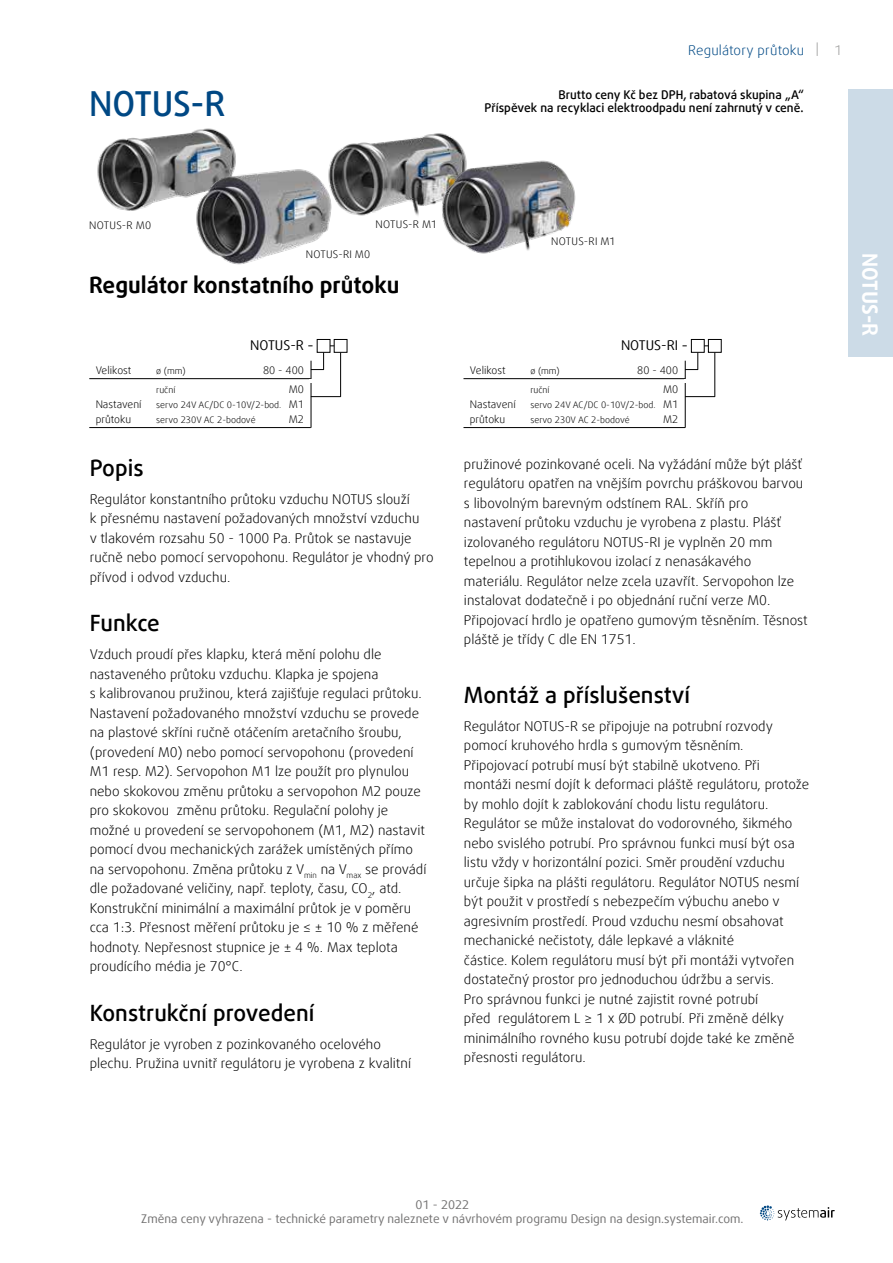
<style>
.page{position:relative;width:893px;height:1263px;background:#fff}
.page>*{position:absolute;margin:0;border:0;box-sizing:border-box;transform-origin:0 0}
.t1{font:500 34.5px "Daxline Offc Pro";letter-spacing:-.01em;color:#004884}
.t2{font:500 22.5px "Daxline Offc Pro";color:#000}
.t3{font:700 22.5px "Daxline Offc Pro";color:#000}
.t4{font:700 21px "Daxline Offc Pro";color:#fff}
.t5{font:300 13.5px/19.5px "Daxline Offc Pro";color:#000}
.t6{font:300 13.5px "Daxline Offc Pro";letter-spacing:.015em;color:#004985}
.t7{font:13.5px "Daxline Offc Pro";color:#000}
.t8{font:12px/14.4px "Daxline Offc Pro";color:#706f6f;text-align:center}
.t9{font:500 12px/12.9px "Daxline Offc Pro";color:#000;text-align:right}
.t10{font:300 10.5px/19.2px "Daxline Offc Pro";color:#000;text-align:right}
.t11{font:300 10.5px "Daxline Offc Pro";letter-spacing:.02em;color:#000}
.t12{font:300 9px/19.2px "Daxline Offc Pro";color:#000}
.s1{color:#9d9d9c}
</style>
<div class="page">
<svg style="left:760px;top:1205px;width:75px;height:15px"></svg>
<div style="left:848px;top:89px;width:45px;height:268px;background:#ccdbe7"></div>
<div style="left:317px;top:339px;width:13px;height:14px;border:1px solid #000"></div>
<div style="left:334px;top:339px;width:13px;height:14px;border:1px solid #000"></div>
<hr style="left:89px;top:427px;width:222px;height:1px;background:#000">
<hr style="left:340px;top:352px;width:1px;height:45px;background:#000">
<hr style="left:89px;top:378px;width:222px;height:1px;background:#000">
<hr style="left:311px;top:361px;width:1px;height:67px;background:#000">
<svg style="left:311px;top:352px;width:13px;height:18px"></svg>
<hr style="left:311px;top:396px;width:30px;height:1px;background:#000">
<img style="left:97px;top:128px;width:139px;height:83px">
<img style="left:329px;top:133px;width:136px;height:83px">
<img style="left:191px;top:165px;width:144px;height:100px">
<img style="left:436px;top:154px;width:140px;height:100px">
<div style="left:691px;top:339px;width:14px;height:14px;border:1px solid #000"></div>
<div style="left:708px;top:339px;width:14px;height:14px;border:1px solid #000"></div>
<hr style="left:463px;top:427px;width:222px;height:1px;background:#000">
<hr style="left:715px;top:352px;width:1px;height:45px;background:#000">
<hr style="left:463px;top:378px;width:222px;height:1px;background:#000">
<hr style="left:685px;top:361px;width:1px;height:67px;background:#000">
<svg style="left:685px;top:352px;width:13px;height:18px"></svg>
<hr style="left:685px;top:396px;width:30px;height:1px;background:#000">
<h1 class="t1" style="left:89px;top:81px;width:138px">NOTUS-R</h1>
<p class="t6" style="left:688px;top:41px;width:155px">Regulátory průtoku <sup>|</sup> <span class="s1">1</span></p>
<p class="t9" style="left:484px;top:88px;width:321px">Brutto ceny Kč bez DPH, rabatová skupina „A“<br>Příspěvek na recyklaci elektroodpadu není zahrnutý v ceně.</p>
<p class="t10" style="left:89px;top:216px;width:63px">NOTUS-R M0</p>
<p class="t10" style="left:376px;top:214px;width:63px">NOTUS-R M1</p>
<p class="t11" style="left:306px;top:247px;width:66px">NOTUS-RI M0</p>
<h2 class="t3" style="left:89px;top:270px;width:312px">Regulátor konstatního průtoku</h2>
<p class="t7" style="left:250px;top:336px;width:55px">NOTUS-R</p>
<p class="t10" style="left:96px;top:360px;width:37px">Velikost</p>
<p class="t10" style="left:263px;top:360px;width:42px">80 - 400<br>M0</p>
<p class="t10" style="left:96px;top:395px;width:47px">Nastavení</p>
<p class="t10" style="left:289px;top:395px;width:17px">M1</p>
<p class="t10" style="left:96px;top:410px;width:37px">průtoku</p>
<p class="t10" style="left:289px;top:410px;width:17px">M2</p>
<p class="t12" style="left:156px;top:361px;width:31px">ø (mm) ruční</p>
<p class="t12" style="left:156px;top:397px;width:127px;line-height:15px">servo 24V AC/DC 0-10V/2-bod. servo 230V AC 2-bodové</p>
<h2 class="t2" style="left:90px;top:453px;width:55px">Popis</h2>
<p class="t5" style="left:90px;top:489px;width:345px">Regulátor konstantního průtoku vzduchu NOTUS slouží<br>k přesnému nastavení požadovaných množství vzduchu<br>v tlakovém rozsahu 50 - 1000 Pa. Průtok se nastavuje ručně nebo pomocí servopohonu. Regulátor je vhodný pro přívod i odvod vzduchu.</p>
<h2 class="t2" style="left:90px;top:608px;width:72px">Funkce</h2>
<p class="t5" style="left:90px;top:645px;width:338px">Vzduch proudí přes klapku, která mění polohu dle nastaveného průtoku vzduchu. Klapka je spojena<br>s kalibrovanou pružinou, která zajišťuje regulaci průtoku.<br>Nastavení požadovaného množství vzduchu se provede na plastové skříni ručně otáčením aretačního šroubu, (provedení M0) nebo pomocí servopohonu (provedení M1 resp. M2). Servopohon M1 lze použít pro plynulou nebo skokovou změnu průtoku a servopohon M2 pouze pro skokovou změnu průtoku. Regulační polohy je možné u provedení se servopohonem (M1, M2) nastavit pomocí dvou mechanických zarážek umístěných přímo na servopohonu. Změna průtoku z V<sub>min</sub> na V<sub>max</sub> se provádí dle požadované veličiny, např. teploty, času, CO<sub>2</sub>, atd.<br>Konstrukční minimální a maximální průtok je v poměru cca 1:3. Přesnost měření průtoku je ≤ ± 10 % z měřené hodnoty. Nepřesnost stupnice je ± 4 %. Max teplota proudícího média je 70°C.</p>
<h2 class="t2" style="left:90px;top:998px;width:226px">Konstrukční provedení</h2>
<p class="t5" style="left:90px;top:1034px;width:323px">Regulátor je vyroben z pozinkovaného ocelového plechu. Pružina uvnitř regulátoru je vyrobena z kvalitní</p>
<p class="t11" style="left:551px;top:234px;width:66px">NOTUS-RI M1</p>
<p class="t7" style="left:621px;top:336px;width:59px">NOTUS-RI</p>
<p class="t10" style="left:470px;top:360px;width:37px">Velikost</p>
<p class="t10" style="left:637px;top:360px;width:42px">80 - 400<br>M0</p>
<p class="t10" style="left:470px;top:395px;width:47px">Nastavení</p>
<p class="t10" style="left:663px;top:395px;width:17px">M1</p>
<p class="t10" style="left:470px;top:410px;width:37px">průtoku</p>
<p class="t10" style="left:663px;top:410px;width:17px">M2</p>
<p class="t12" style="left:530px;top:361px;width:31px">ø (mm) ruční</p>
<p class="t12" style="left:530px;top:397px;width:127px;line-height:15px">servo 24V AC/DC 0-10V/2-bod. servo 230V AC 2-bodové</p>
<p class="t5" style="left:464px;top:454px;width:345px">pružinové pozinkované oceli. Na vyžádání může být plášť regulátoru opatřen na vnějším povrchu práškovou barvou s libovolným barevným odstínem RAL. Skříň pro nastavení průtoku vzduchu je vyrobena z plastu. Plášť izolovaného regulátoru NOTUS-RI je vyplněn 20 mm tepelnou a protihlukovou izolací z nenasákavého materiálu. Regulátor nelze zcela uzavřít. Servopohon lze instalovat dodatečně i po objednání ruční verze M0.<br>Připojovací hrdlo je opatřeno gumovým těsněním. Těsnost pláště je třídy C dle EN 1751.</p>
<h2 class="t2" style="left:464px;top:680px;width:228px">Montáž a příslušenství</h2>
<p class="t5" style="left:464px;top:716px;width:347px">Regulátor NOTUS-R se připojuje na potrubní rozvody pomocí kruhového hrdla s gumovým těsněním.<br>Připojovací potrubí musí být stabilně ukotveno. Při montáži nesmí dojít k deformaci pláště regulátoru, protože by mohlo dojít k zablokování chodu listu regulátoru.<br>Regulátor se může instalovat do vodorovného, šikmého nebo svislého potrubí. Pro správnou funkci musí být osa listu vždy v horizontální pozici. Směr proudění vzduchu určuje šipka na plášti regulátoru. Regulátor NOTUS nesmí být použit v prostředí s nebezpečím výbuchu anebo v agresivním prostředí. Proud vzduchu nesmí obsahovat mechanické nečistoty, dále lepkavé a vláknité<br>částice. Kolem regulátoru musí být při montáži vytvořen dostatečný prostor pro jednoduchou údržbu a servis.<br>Pro správnou funkci je nutné zajistit rovné potrubí<br>před regulátorem L ≥ 1 x ØD potrubí. Při změně délky minimálního rovného kusu potrubí dojde také ke změně přesnosti regulátoru.</p>
<h3 class="t4" style="left:884px;top:253px;width:85px;rotate:90deg">NOTUS-R</h3>
<p class="t8" style="left:141px;top:1197px;width:604px">01 - 2022<br>Změna ceny vyhrazena - technické parametry naleznete v návrhovém programu Design na design.systemair.com.</p>
</div>
